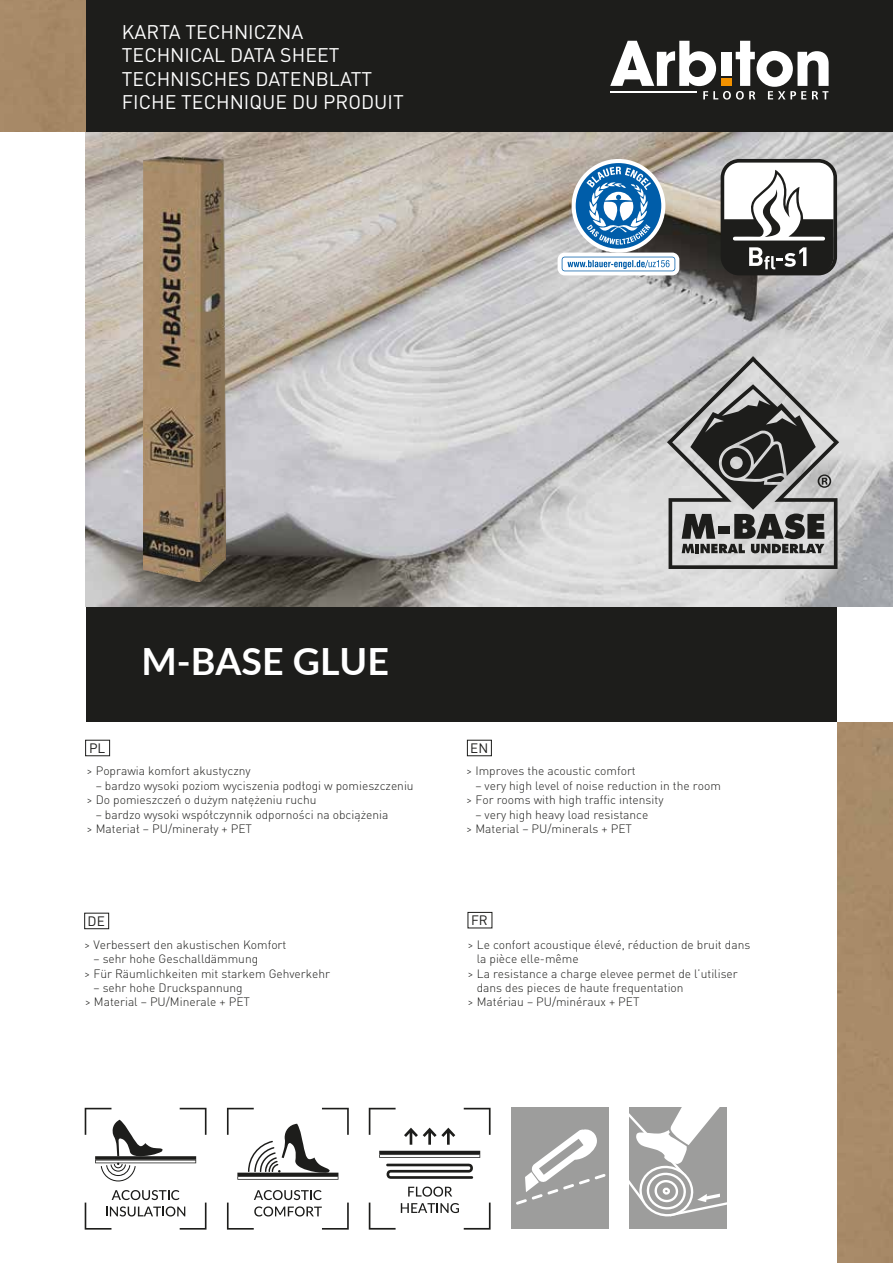
<style>
.page{position:relative;width:893px;height:1263px;background:#fff}
.page>*{position:absolute;margin:0;border:0;box-sizing:border-box;transform-origin:0 0}
.t1{font:700 37.5px "Lato";color:#fff}
.t2{font:19.5px/23.4px "DIN Pro";color:#fff}
.t3{font:13.5px "DIN Pro";color:#1d1d1b}
.t4{font:300 12px/14.4px "DIN Pro";color:#1d1d1b}
</style>
<div class="page">
<img style="left:86px;top:131px;width:807px;height:476px">
<div style="left:86px;top:607px;width:751px;height:114px;background:#1d1d1b"></div>
<div style="left:85px;top:0;width:808px;height:131px;background:#1d1d1b"></div>
<svg style="left:610px;top:41px;width:219px;height:59px"></svg>
<div style="left:721px;top:78px;width:10px;height:8px;background:#f39200"></div>
<div style="left:837px;top:722px;width:56px;height:541px;background:#a98b69"></div>
<svg style="left:667px;top:356px;width:172px;height:213px;background:#919190"></svg>
<div style="left:0;top:0;width:86px;height:131px;background:#a78967"></div>
<div style="left:467px;top:740px;width:25px;height:16px;border:1px solid #1d1d1b"></div>
<div style="left:84px;top:913px;width:25px;height:16px;border:1px solid #1d1d1b"></div>
<div style="left:85px;top:740px;width:25px;height:16px;border:1px solid #1d1d1b"></div>
<div style="left:468px;top:912px;width:24px;height:16px;border:1px solid #1d1d1b"></div>
<svg style="left:404px;top:1128px;width:51px;height:17px"></svg>
<svg style="left:386px;top:1164px;width:87px;height:15px"></svg>
<hr style="left:379px;top:1151px;width:101px;height:3px;background:#1d1d1b">
<hr style="left:379px;top:1154px;width:101px;height:4px;background:#545453">
<hr style="left:380px;top:1155px;width:99px;height:2px;background:#1d1d1b">
<svg style="left:369px;top:1108px;width:27px;height:27px"></svg>
<svg style="left:464px;top:1108px;width:27px;height:27px"></svg>
<svg style="left:408px;top:1186px;width:44px;height:10px"></svg>
<svg style="left:369px;top:1202px;width:122px;height:27px"></svg>
<hr style="left:237px;top:1172px;width:101px;height:4px;background:#1d1d1b">
<svg style="left:237px;top:1176px;width:101px;height:4px"></svg>
<hr style="left:238px;top:1177px;width:100px;height:2px;background:#1d1d1b">
<svg style="left:227px;top:1108px;width:122px;height:65px"></svg>
<svg style="left:227px;top:1190px;width:122px;height:39px"></svg>
<div style="left:629px;top:1107px;width:98px;height:122px;background:#9d9d9c"></div>
<svg style="left:629px;top:1107px;width:98px;height:110px"></svg>
<div style="left:512px;top:1107px;width:97px;height:122px;background:#9d9d9c"></div>
<svg style="left:516px;top:1129px;width:90px;height:75px"></svg>
<svg style="left:180px;top:1108px;width:26px;height:27px"></svg>
<svg style="left:85px;top:1190px;width:121px;height:39px"></svg>
<svg style="left:85px;top:1108px;width:78px;height:48px"></svg>
<svg style="left:95px;top:1156px;width:101px;height:4px"></svg>
<hr style="left:95px;top:1160px;width:101px;height:3px;background:#1d1d1b">
<svg style="left:101px;top:1163px;width:35px;height:18px"></svg>
<svg style="left:721px;top:159px;width:116px;height:116px"></svg>
<svg style="left:558px;top:159px;width:121px;height:116px"></svg>
<img style="left:144px;top:157px;width:82px;height:425px">
<h2 class="t2" style="left:122px;top:19px;width:283px">KARTA TECHNICZNA<br>TECHNICAL DATA SHEET<br>TECHNISCHES DATENBLATT<br>FICHE TECHNIQUE DU PRODUIT</h2>
<p class="t3" style="left:89px;top:739px;width:18px">PL</p>
<h1 class="t1" style="left:141px;top:634px;width:249px">M-BASE GLUE</h1>
<p class="t4" style="left:87px;top:763px;width:166px">&gt; Poprawia komfort akustyczny</p>
<p class="t4" style="left:87px;top:777px;width:329px;text-indent:9px">– bardzo wysoki poziom wyciszenia podłogi w pomieszczeniu &gt; Do pomieszczeń o dużym natężeniu ruchu</p>
<p class="t4" style="left:87px;top:806px;width:303px;text-indent:9px">– bardzo wysoki współczynnik odporności na obciążenia &gt; Materiał – PU/minerały + PET</p>
<p class="t3" style="left:88px;top:912px;width:19px">DE</p>
<p class="t4" style="left:84px;top:936px;width:204px">&gt; Verbessert den akustischen Komfort</p>
<p class="t4" style="left:84px;top:950px;width:247px;text-indent:9px">– sehr hohe Geschalldämmung<br>&gt; Für Räumlichkeiten mit starkem Gehverkehr</p>
<p class="t4" style="left:93px;top:979px;width:151px">– sehr hohe Druckspannung</p>
<p class="t4" style="left:85px;top:994px;width:167px">&gt; Material – PU/Minerale + PET</p>
<p class="t3" style="left:470px;top:739px;width:19px">EN</p>
<p class="t4" style="left:466px;top:763px;width:171px">&gt; Improves the acoustic comfort</p>
<p class="t4" style="left:466px;top:777px;width:256px;text-indent:9px">– very high level of noise reduction in the room &gt; For rooms with high traffic intensity</p>
<p class="t4" style="left:475px;top:806px;width:174px">– very high heavy load resistance</p>
<p class="t4" style="left:466px;top:820px;width:167px">&gt; Material – PU/minerals + PET</p>
<p class="t3" style="left:471px;top:911px;width:18px">FR</p>
<p class="t4" style="left:468px;top:936px;width:284px">&gt; Le confort acoustique élevé, réduction de bruit dans</p>
<p class="t4" style="left:477px;top:950px;width:103px">la pièce elle-même</p>
<p class="t4" style="left:468px;top:965px;width:272px">&gt; La resistance a charge elevee permet de l’utiliser</p>
<p class="t4" style="left:477px;top:979px;width:208px">dans des pieces de haute frequentation</p>
<p class="t4" style="left:468px;top:994px;width:173px">&gt; Matériau – PU/minéraux + PET</p>
</div>
